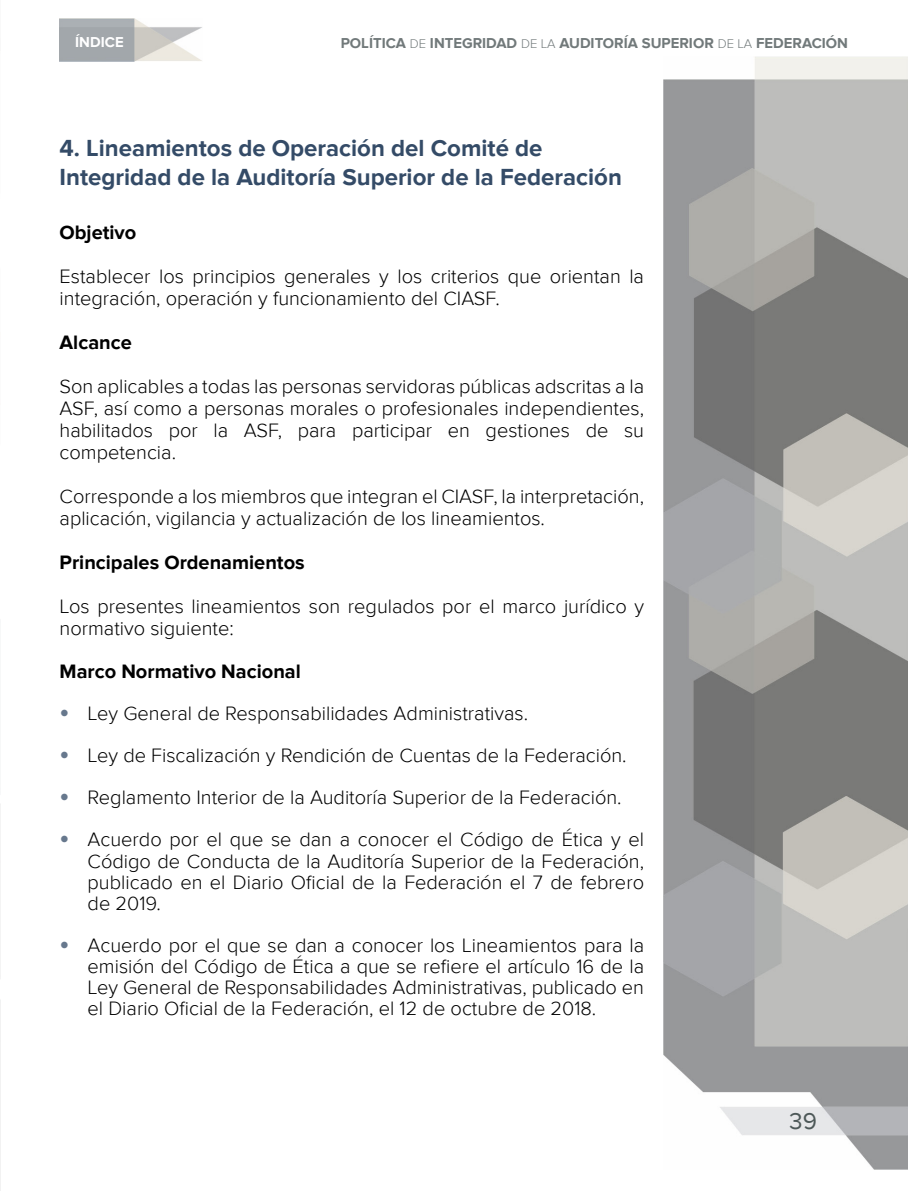
<style>
.page{position:relative;width:908px;height:1191px;background:#fff}
.page>*{position:absolute;margin:0;border:0;box-sizing:border-box;transform-origin:0 0}
.t1{font:700 24px/28.8px "Proxima Nova";color:#344b67}
.t2{font:24px "Proxima Nova";color:#4d5858}
.t3{font:300 20px/22px "Proxima Nova";color:#000}
.t4{font:700 20px "Proxima Nova";color:#000}
.t5{font:700 14.8px "Proxima Nova";color:#71797a}
.t6{font:700 14.8px "Proxima Nova";color:#fff}
.s1{font-weight:300;font-size:13px}
.s2{font-family:"Arial";font-weight:900;color:#67788d}
</style>
<div class="page">
<img style="left:663px;top:57px;width:244px;height:1112px">
<img style="left:60px;top:18px;width:142px;height:43px">
<img style="left:0;top:804px;width:1px;height:387px">
<p class="t6" style="left:75px;top:33px;width:50px">ÍNDICE</p>
<p class="t5" style="left:340px;top:35px;width:508px">POLÍTICA <span class="s1">DE</span> INTEGRIDAD <span class="s1">DE LA</span> AUDITORÍA SUPERIOR <span class="s1">DE LA</span> FEDERACIÓN</p>
<p class="t1" style="left:60px;top:134px;width:563px">4. Lineamientos de Operación del Comité de<br>Integridad de la Auditoría Superior de la Federación</p>
<p class="t4" style="left:60px;top:221px;width:78px">Objetivo</p>
<p class="t3" style="left:60px;top:266px;width:585px">Establecer los principios generales y los criterios que orientan la integración, operación y funcionamiento del CIASF.</p>
<p class="t4" style="left:60px;top:331px;width:74px">Alcance</p>
<p class="t3" style="left:60px;top:376px;width:585px;text-align:justify">Son aplicables a todas las personas servidoras públicas adscritas a la ASF, así como a personas morales o profesionales independientes, habilitados por la ASF, para participar en gestiones de su competencia.</p>
<p class="t3" style="left:60px;top:486px;width:585px">Corresponde a los miembros que integran el CIASF, la interpretación, aplicación, vigilancia y actualización de los lineamientos.</p>
<p class="t4" style="left:60px;top:551px;width:246px">Principales Ordenamientos</p>
<p class="t3" style="left:60px;top:596px;width:585px">Los presentes lineamientos son regulados por el marco jurídico y normativo siguiente:</p>
<p class="t4" style="left:60px;top:659px;width:243px">Marco Normativo Nacional</p>
<p class="t3" style="left:60px;top:702px;width:470px"><span class="s2">•</span> Ley General de Responsabilidades Administrativas.</p>
<p class="t3" style="left:60px;top:744px;width:568px"><span class="s2">•</span> Ley de Fiscalización y Rendición de Cuentas de la Federación.</p>
<p class="t3" style="left:60px;top:787px;width:563px"><span class="s2">•</span> Reglamento Interior de la Auditoría Superior de la Federación.</p>
<p class="t3" style="left:88px;top:829px;width:557px;line-height:21.2px;text-align:justify;text-indent:-28px"><span class="s2">•</span> Acuerdo por el que se dan a conocer el Código de Ética y el Código de Conducta de la Auditoría Superior de la Federación, publicado en el Diario Oficial de la Federación el 7 de febrero de 2019.</p>
<p class="t3" style="left:88px;top:935px;width:558px;line-height:21.2px;text-align:justify;text-indent:-28px"><span class="s2">•</span> Acuerdo por el que se dan a conocer los Lineamientos para la emisión del Código de Ética a que se refiere el artículo 16 de la Ley General de Responsabilidades Administrativas, publicado en el Diario Oficial de la Federación, el 12 de octubre de 2018.</p>
<p class="t2" style="left:788px;top:1107px;width:30px">39</p>
</div>
